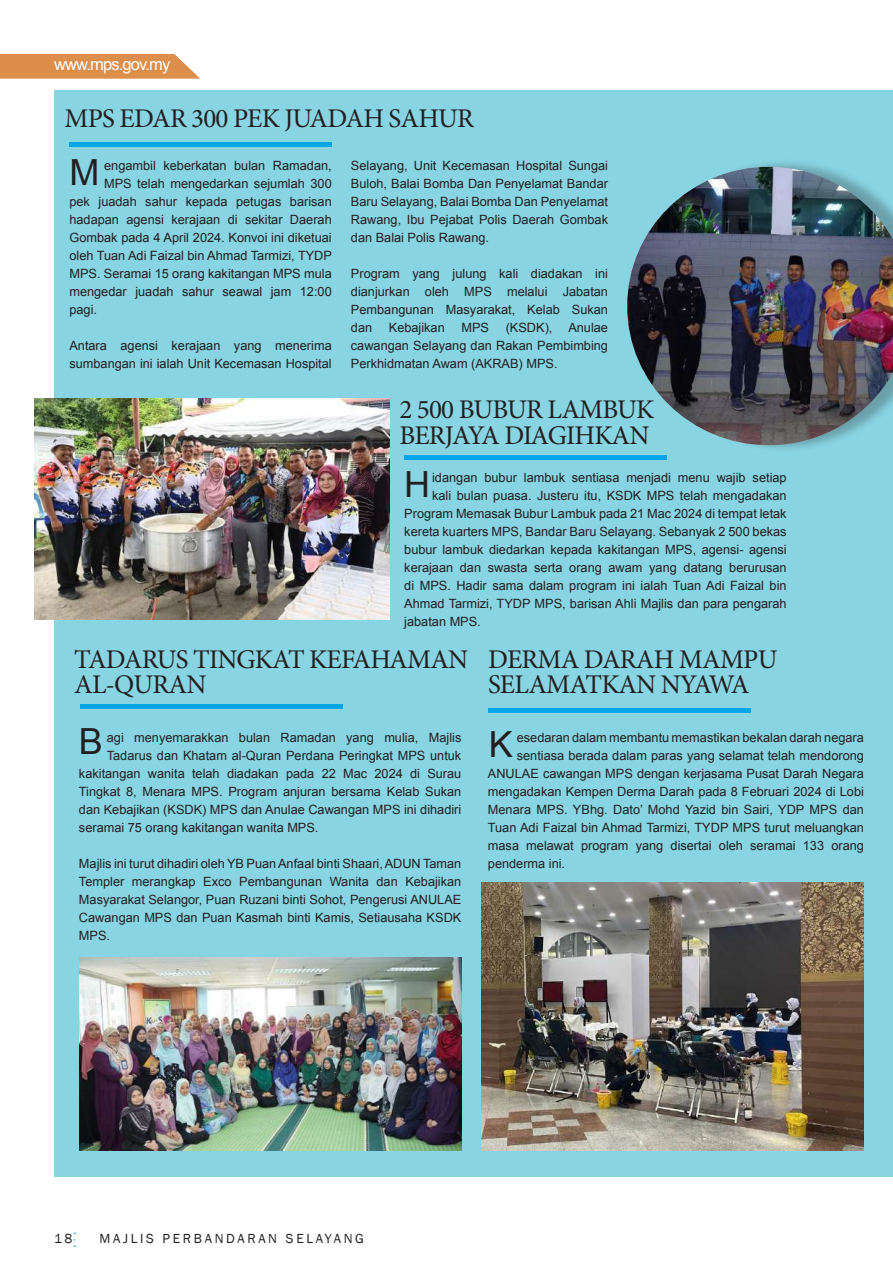
<style>
.page{position:relative;width:893px;height:1263px;background:#fff}
.page>*{position:absolute;margin:0;border:0;box-sizing:border-box;transform-origin:0 0}
.t1{font:36px "Arial";color:#231f20}
.t2{font:27px/25.5px "Minion Pro";letter-spacing:-.03em;color:#231f20}
.t3{font:16.5px "Arial";letter-spacing:-.05em;color:#fff}
.t4{font:13.5px "Franklin Gothic";letter-spacing:.2em;color:#231f20}
.t5{font:12.75px/18px "Arial";color:#231f20;text-align:justify}
</style>
<div class="page">
<div style="left:54px;top:90px;width:839px;height:1086px;background:#88d4e2"></div>
<div style="left:69px;top:142px;width:263px;height:5px;background:#00a6e4"></div>
<hr style="left:404px;top:455px;width:263px;height:4px;background:#00a6e4">
<div style="left:80px;top:704px;width:262px;height:5px;background:#00a6e4"></div>
<hr style="left:488px;top:709px;width:263px;height:4px;background:#00a6e4">
<div style="left:636px;top:159px;width:257px;height:294px;background:#231f20;opacity:.29"></div>
<img style="left:627px;top:167px;width:266px;height:278px">
<img style="left:34px;top:399px;width:355px;height:220px">
<img style="left:79px;top:957px;width:382px;height:193px">
<img style="left:482px;top:883px;width:382px;height:267px">
<svg style="left:0;top:54px;width:200px;height:25px;background:#df9658"></svg>
<p class="t3" style="left:54px;top:53px;width:118px">www.mps.gov.my</p>
<h2 class="t2" style="left:65px;top:106px;width:411px">MPS EDAR 300 PEK JUADAH SAHUR</h2>
<p class="t5" style="left:104px;top:156px;width:229px">engambil keberkatan bulan Ramadan,</p>
<p class="t5" style="left:104px;top:174px;width:229px">MPS telah mengedarkan sejumlah 300</p>
<p class="t5" style="left:69px;top:192px;width:264px">pek juadah sahur kepada petugas barisan</p>
<p class="t5" style="left:69px;top:210px;width:264px">hadapan agensi kerajaan di sekitar Daerah</p>
<p class="t5" style="left:69px;top:228px;width:264px">Gombak pada 4 April 2024. Konvoi ini diketuai</p>
<p class="t5" style="left:69px;top:246px;width:264px">oleh Tuan Adi Faizal bin Ahmad Tarmizi, TYDP</p>
<p class="t5" style="left:69px;top:264px;width:264px">MPS. Seramai 15 orang kakitangan MPS mula</p>
<p class="t5" style="left:69px;top:282px;width:264px">mengedar juadah sahur seawal jam 12:00</p>
<p class="t5" style="left:69px;top:300px;width:29px">pagi.</p>
<p class="t5" style="left:69px;top:336px;width:264px">Antara agensi kerajaan yang menerima sumbangan ini ialah Unit Kecemasan Hospital</p>
<h1 class="t1" style="left:69px;top:149px;width:31px">M</h1>
<p class="t5" style="left:351px;top:156px;width:259px">Selayang, Unit Kecemasan Hospital Sungai Buloh, Balai Bomba Dan Penyelamat Bandar Baru Selayang, Balai Bomba Dan Penyelamat Rawang, Ibu Pejabat Polis Daerah Gombak dan Balai Polis Rawang.</p>
<p class="t5" style="left:351px;top:264px;width:259px">Program yang julung kali diadakan ini dianjurkan oleh MPS melalui Jabatan Pembangunan Masyarakat, Kelab Sukan dan</p>
<p class="t5" style="left:351px;top:318px;width:259px;text-indent:155px">(KSDK), Anulae cawangan Selayang dan Rakan Pembimbing Perkhidmatan Awam (AKRAB) MPS.</p>
<h2 class="t2" style="left:399px;top:397px;width:256px">2 500 BUBUR LAMBUK<br>BERJAYA DIAGIHKAN</h2>
<p class="t5" style="left:432px;top:469px;width:356px">idangan bubur lambuk sentiasa menjadi menu wajib setiap</p>
<p class="t5" style="left:432px;top:487px;width:356px">kali bulan puasa. Justeru itu, KSDK MPS telah mengadakan</p>
<p class="t5" style="left:404px;top:505px;width:384px">Program Memasak Bubur Lambuk pada 21 Mac 2024 di tempat letak</p>
<p class="t5" style="left:404px;top:523px;width:384px">kereta kuarters MPS, Bandar Baru Selayang. Sebanyak 2 500 bekas</p>
<p class="t5" style="left:404px;top:541px;width:384px">bubur lambuk diedarkan kepada kakitangan MPS, agensi- agensi</p>
<p class="t5" style="left:404px;top:559px;width:384px">kerajaan dan swasta serta orang awam yang datang berurusan</p>
<p class="t5" style="left:404px;top:577px;width:384px">di MPS. Hadir sama dalam program ini ialah Tuan Adi Faizal bin</p>
<p class="t5" style="left:404px;top:595px;width:384px">Ahmad Tarmizi, TYDP MPS, barisan Ahli Majlis dan para pengarah</p>
<p class="t5" style="left:404px;top:613px;width:78px">jabatan MPS.</p>
<h2 class="t2" style="left:74px;top:647px;width:396px">TADARUS TINGKAT KEFAHAMAN<br>AL-QURAN</h2>
<p class="t5" style="left:107px;top:729px;width:356px">agi menyemarakkan bulan Ramadan yang mulia, Majlis</p>
<p class="t5" style="left:107px;top:747px;width:356px">Tadarus dan Khatam al-Quran Perdana Peringkat MPS untuk</p>
<p class="t5" style="left:79px;top:765px;width:384px">kakitangan wanita telah diadakan pada 22 Mac 2024 di Surau</p>
<p class="t5" style="left:79px;top:783px;width:384px">Tingkat 8, Menara MPS. Program anjuran bersama Kelab Sukan</p>
<p class="t5" style="left:79px;top:801px;width:384px">dan Kebajikan (KSDK) MPS dan Anulae Cawangan MPS ini dihadiri</p>
<p class="t5" style="left:79px;top:819px;width:241px">seramai 75 orang kakitangan wanita MPS.</p>
<p class="t5" style="left:79px;top:855px;width:384px">Majlis ini turut dihadiri oleh YB Puan Anfaal binti Shaari, ADUN Taman Templer merangkap Exco Pembangunan Wanita dan Kebajikan Masyarakat Selangor, Puan Ruzani binti Sohot, Pengerusi ANULAE Cawangan MPS dan Puan Kasmah binti Kamis, Setiausaha KSDK MPS.</p>
<p class="t5" style="left:389px;top:318px;width:57px">Kebajikan</p>
<p class="t5" style="left:461px;top:318px;width:29px">MPS</p>
<h1 class="t1" style="left:404px;top:461px;width:27px">H</h1>
<h2 class="t2" style="left:488px;top:646px;width:291px">DERMA DARAH MAMPU<br>SELAMATKAN NYAWA</h2>
<p class="t5" style="left:517px;top:729px;width:349px">esedaran dalam membantu memastikan bekalan darah negara</p>
<p class="t5" style="left:517px;top:747px;width:349px">sentiasa berada dalam paras yang selamat telah mendorong</p>
<p class="t5" style="left:488px;top:765px;width:377px">ANULAE cawangan MPS dengan kerjasama Pusat Darah Negara</p>
<p class="t5" style="left:488px;top:783px;width:377px">mengadakan Kempen Derma Darah pada 8 Februari 2024 di Lobi</p>
<p class="t5" style="left:488px;top:801px;width:377px">Menara MPS. YBhg. Dato’ Mohd Yazid bin Sairi, YDP MPS dan</p>
<p class="t5" style="left:488px;top:819px;width:377px">Tuan Adi Faizal bin Ahmad Tarmizi, TYDP MPS turut meluangkan</p>
<p class="t5" style="left:488px;top:837px;width:377px">masa melawat program yang disertai oleh seramai 133 orang</p>
<p class="t5" style="left:488px;top:855px;width:79px">penderma ini.</p>
<h1 class="t1" style="left:79px;top:718px;width:26px">B</h1>
<h1 class="t1" style="left:489px;top:721px;width:26px">K</h1>
<p class="t4" style="left:54px;top:1230px;width:20px">18</p>
<p class="t4" style="left:99px;top:1230px;width:266px">MAJLIS PERBANDARAN SELAYANG</p>
</div>
